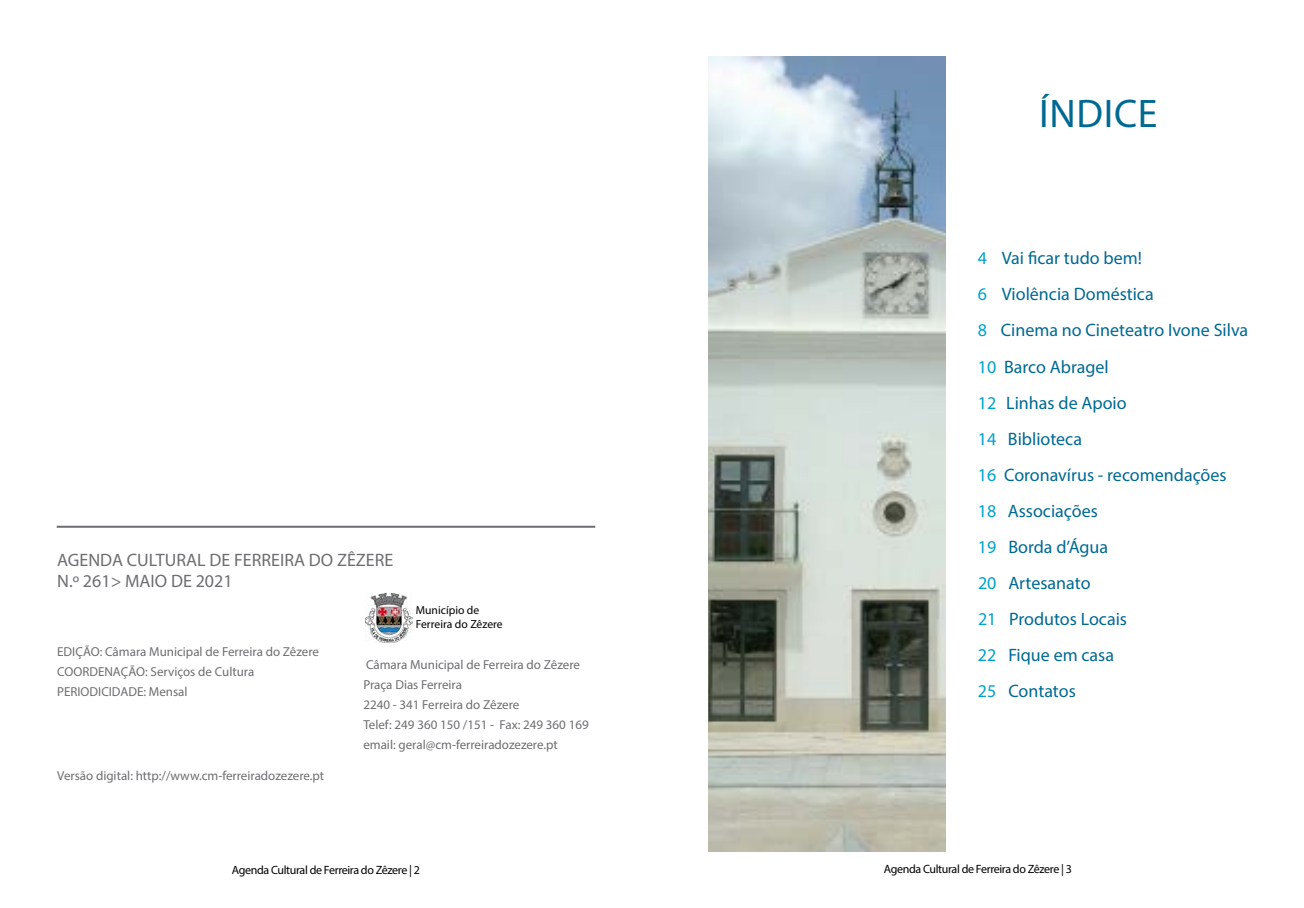
<style>
.page{position:relative;width:1304px;height:908px;background:#fff}
.page>*{position:absolute;margin:0;border:0;box-sizing:border-box;transform-origin:0 0}
.t1{font:40px "Myriad Pro";color:#006991}
.t2{font:18px/36px "Myriad Pro";color:#006991}
.t3{font:18px/21.6px "Myriad Pro";color:#6d6e71}
.t4{font:13px/20px "Myriad Pro";color:#6d6e71}
.t5{font:12px "Myriad Pro";letter-spacing:-.03em;color:#000}
.t6{font:11.6px/14px "Myriad Pro";color:#000}
.s1{color:#00a1cb}
</style>
<div class="page">
<hr style="left:57px;top:525px;width:538px;height:2px;background:#6d6e71">
<img style="left:366px;top:593px;width:47px;height:49px">
<img style="left:709px;top:57px;width:237px;height:793px">
<h2 class="t3" style="left:57px;top:548px;width:338px">AGENDA CULTURAL DE FERREIRA DO ZÊZERE<br>N.º 261&gt; MAIO DE 2021</h2>
<p class="t6" style="left:416px;top:602px;width:88px">Município de<br>Ferreira do Zêzere</p>
<p class="t4" style="left:57px;top:641px;width:263px">EDIÇÃO: Câmara Municipal de Ferreira do Zêzere<br>COORDENAÇÃO: Serviços de Cultura<br>PERIODICIDADE: Mensal</p>
<p class="t4" style="left:57px;top:765px;width:269px">Versão digital: http://www.cm-ferreiradozezere.pt</p>
<p class="t4" style="left:363px;top:654px;width:227px">Câmara Municipal de Ferreira do Zêzere Praça Dias Ferreira<br>2240 - 341 Ferreira do Zêzere<br>Telef: 249 360 150 /151 - Fax: 249 360 169 email: geral@cm-ferreiradozezere.pt</p>
<h1 class="t1" style="left:1039px;top:88px;width:33px">Índice</h1>
<p class="t2" style="left:978px;top:240px;width:272px"><span class="s1">4</span> Vai ficar tudo bem!<br><span class="s1">6</span> Violência Doméstica<br><span class="s1">8</span> Cinema no Cineteatro Ivone Silva<br><span class="s1">10</span> Barco Abragel<br><span class="s1">12</span> Linhas de Apoio<br><span class="s1">14</span> Biblioteca<br><span class="s1">16</span> Coronavírus - recomendações<br><span class="s1">18</span> Associações<br><span class="s1">19</span> Borda d’Água<br><span class="s1">20</span> Artesanato<br><span class="s1">21</span> Produtos Locais<br><span class="s1">22</span> Fique em casa<br><span class="s1">25</span> Contatos</p>
<p class="t5" style="left:232px;top:861px;width:190px">Agenda Cultural de Ferreira do Zêzere | 2</p>
<p class="t5" style="left:884px;top:861px;width:190px">Agenda Cultural de Ferreira do Zêzere | 3</p>
</div>
